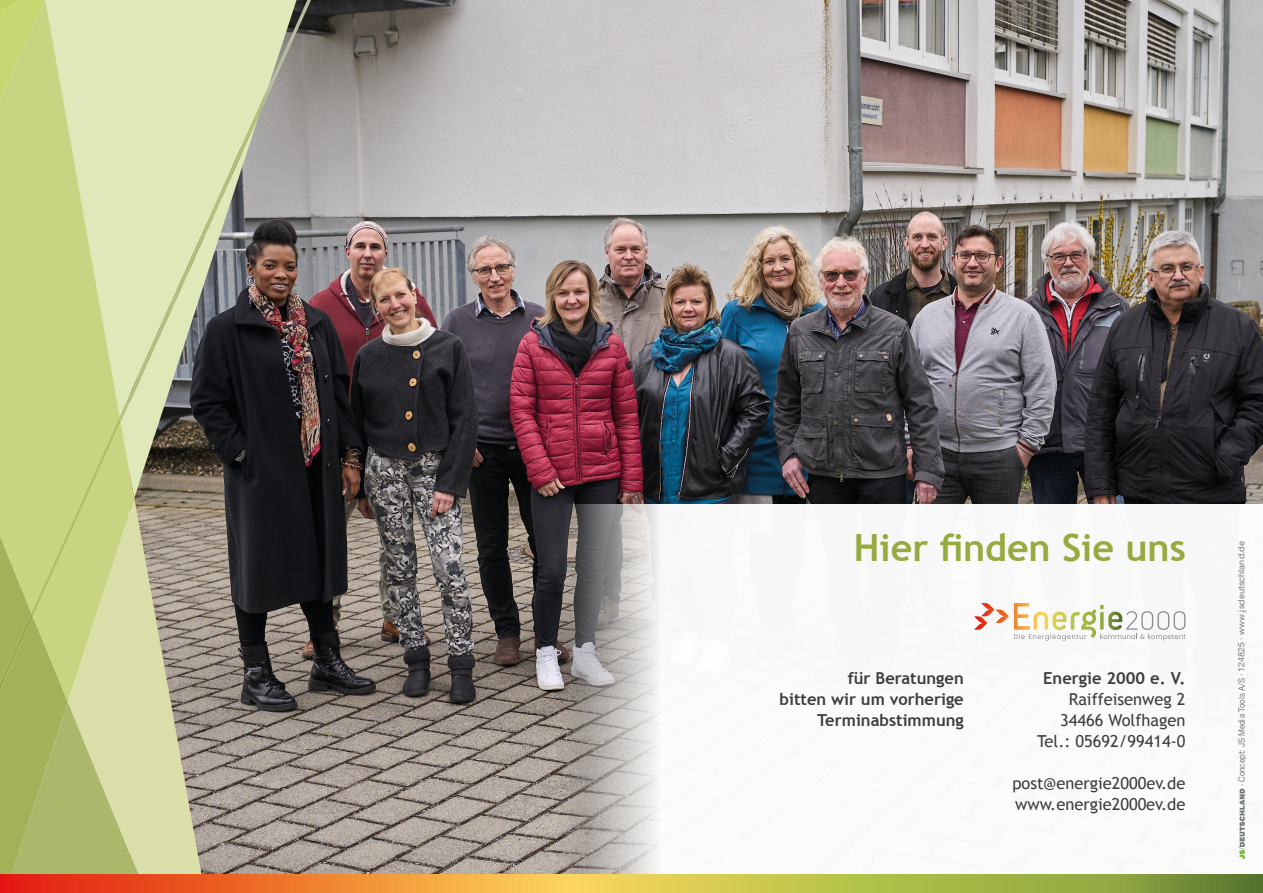
<style>
.page{position:relative;width:1263px;height:893px;background:#fff}
.page>*{position:absolute;margin:0;border:0;box-sizing:border-box;transform-origin:0 0}
.t1{font:700 37.5px "Trebuchet MS";color:#95ab40}
.t2{font:16.5px "Trebuchet MS";color:#3d3d3c}
.t3{font:700 16.5px "Trebuchet MS";color:#3d3d3c}
.t4{font:9px "Helvetica Neue LT Std";letter-spacing:.01em;color:#737a7d;scale:.87 1}
</style>
<div class="page">
<img style="left:714px;top:0;width:549px;height:494px">
<img style="left:134px;top:0;width:580px;height:875px">
<svg style="left:134px;top:498px;width:116px;height:204px;background:#978f7f"></svg>
<svg style="left:0;top:0;width:134px;height:702px;background:#d3de9f"></svg>
<svg style="left:121px;top:702px;width:194px;height:173px;background:#ada890"></svg>
<svg style="left:0;top:309px;width:121px;height:566px;background:#bfca7b"></svg>
<svg style="left:1239px;top:789px;width:6px;height:70px"></svg>
<svg style="left:0;top:875px;width:1263px;height:18px;background:#ca993d"></svg>
<svg style="left:981px;top:603px;width:204px;height:38px"></svg>
<svg style="left:259px;top:0;width:52px;height:116px;background:#a6a894"></svg>
<svg style="left:0;top:0;width:45px;height:101px;background:#c8d57a"></svg>
<p class="t1" style="left:854px;top:524px;width:333px">Hier finden Sie uns</p>
<p class="t3" style="left:848px;top:668px;width:118px">für Beratungen</p>
<p class="t3" style="left:779px;top:689px;width:186px">bitten wir um vorherige</p>
<p class="t3" style="left:817px;top:710px;width:148px">Terminabstimmung</p>
<p class="t3" style="left:1043px;top:668px;width:144px">Energie 2000 e. V.</p>
<p class="t2" style="left:1069px;top:689px;width:118px">Raiffeisenweg 2</p>
<p class="t2" style="left:1060px;top:710px;width:127px">34466 Wolfhagen</p>
<p class="t2" style="left:1037px;top:731px;width:150px">Tel.: 05692/99414-0</p>
<p class="t2" style="left:1012px;top:773px;width:175px">post@energie2000ev.de</p>
<p class="t2" style="left:1015px;top:794px;width:172px">www.energie2000ev.de</p>
<p class="t4" style="left:1236px;top:786px;width:283px;rotate:-90deg">· Concept: JS Media Tools A/S · 124825 · www.jsdeutschland.de</p>
</div>
